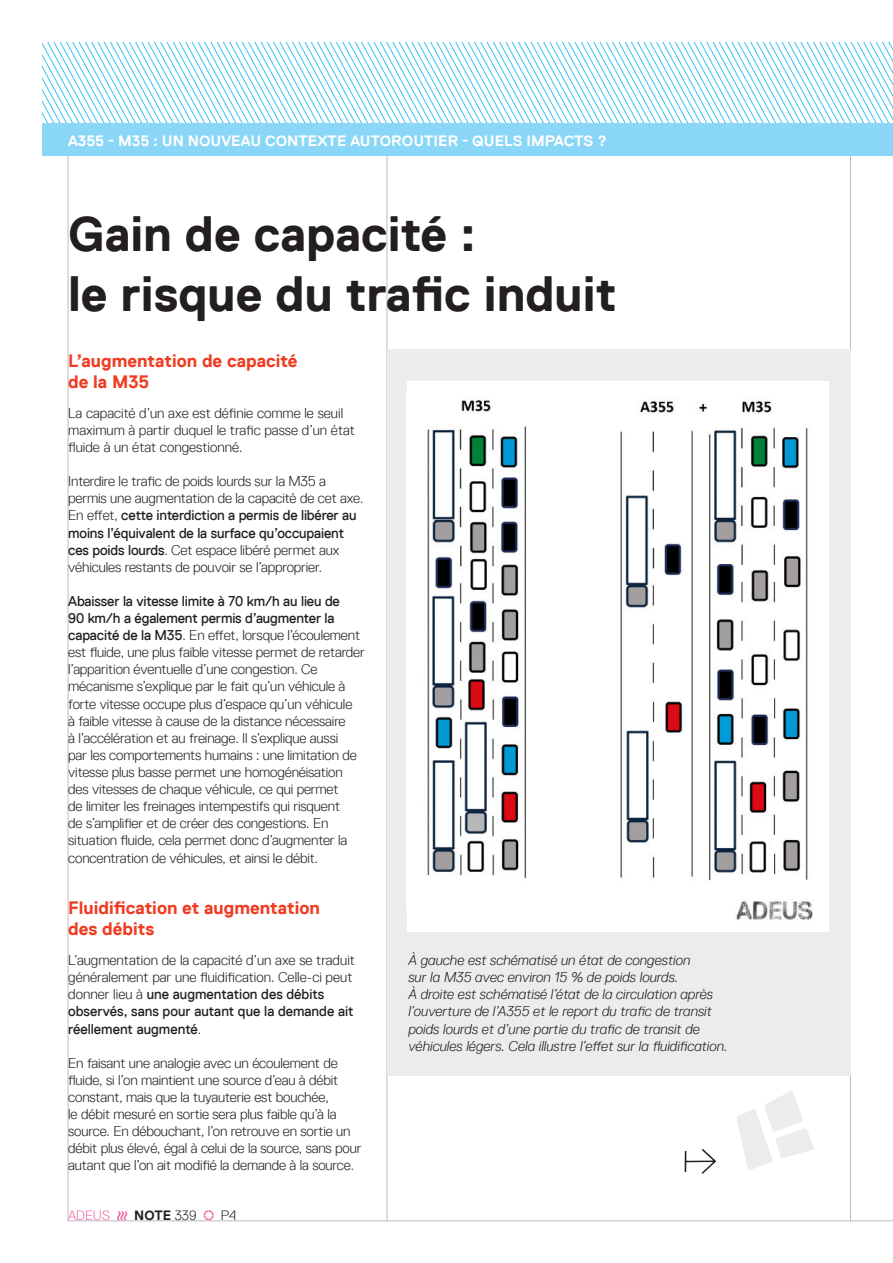
<style>
.page{position:relative;width:893px;height:1263px;background:#fff}
.page>*{position:absolute;margin:0;border:0;box-sizing:border-box;transform-origin:0 0}
.t1{font:700 49.5px/59.4px "Replica";color:#231f20}
.t2{font:700 18px/21px "Replica";color:#ef3c22}
.t3{font:700 15px "Replica";letter-spacing:.005em;color:#fff}
.t4{font:300 14.25px/17.1px "Replica";letter-spacing:-.01em;color:#231f20}
.t5{font:italic 300 14.25px/17.1px "Replica";color:#231f20}
.t6{font:700 13.5px "Replica";color:#231f20}
.t7{font:300 13.5px "Replica";color:#f166a7}
.t8{font:300 13.5px "Replica";color:#231f20}
.s1{font-weight:400}
.s2{font-weight:300}
</style>
<div class="page">
<hr style="left:68px;top:1220px;width:825px;height:1px;background:#bcbdc0">
<hr style="left:387px;top:155px;width:1px;height:1066px;background:#bcbdc0">
<hr style="left:68px;top:155px;width:1px;height:1066px;background:#bcbdc0">
<svg style="left:117px;top:1211px;width:10px;height:9px"></svg>
<svg style="left:204px;top:1210px;width:10px;height:10px"></svg>
<hr style="left:850px;top:155px;width:1px;height:1066px;background:#bcbdc0">
<div style="left:387px;top:349px;width:464px;height:587px;background:#ececee"></div>
<div style="left:387px;top:931px;width:463px;height:145px;background:#ececee"></div>
<div style="left:407px;top:381px;width:421px;height:550px;background:#fff"></div>
<img style="left:427px;top:399px;width:381px;height:482px">
<img style="left:736px;top:901px;width:77px;height:19px">
<svg style="left:737px;top:1091px;width:77px;height:79px"></svg>
<svg style="left:685px;top:1149px;width:31px;height:25px"></svg>
<div style="left:43px;top:122px;width:850px;height:33px;background:#89d6f7"></div>
<svg style="left:43px;top:43px;width:850px;height:80px"></svg>
<p class="t3" style="left:68px;top:132px;width:540px">A355 - M35 : UN NOUVEAU CONTEXTE AUTOROUTIER - QUELS IMPACTS ?</p>
<h1 class="t1" style="left:68px;top:205px;width:550px">Gain de capacité :<br>le risque du trafic induit</h1>
<p class="t2" style="left:68px;top:350px;width:231px">L’augmentation de capacité de la M35</p>
<p class="t4" style="left:68px;top:404px;width:288px">La capacité d’un axe est définie comme le seuil maximum à partir duquel le trafic passe d’un état fluide à un état congestionné.</p>
<p class="t4" style="left:68px;top:473px;width:297px">Interdire le trafic de poids lourds sur la M35 a permis une augmentation de la capacité de cet axe.<br>En effet, <span class="s1">cette interdiction a permis de libérer au moins l’équivalent de la surface qu’occupaient ces poids lourds</span>. Cet espace libéré permet aux véhicules restants de pouvoir se l’approprier.</p>
<p class="t4" style="left:68px;top:593px;width:298px"><span class="s1">Abaisser la vitesse limite à 70 km/h au lieu de<br>90 km/h a également permis d’augmenter la capacité de la M35</span>. En effet, lorsque l’écoulement est fluide, une plus faible vitesse permet de retarder l’apparition éventuelle d’une congestion. Ce mécanisme s’explique par le fait qu’un véhicule à forte vitesse occupe plus d’espace qu’un véhicule<br>à faible vitesse à cause de la distance nécessaire<br>à l’accélération et au freinage. Il s’explique aussi<br>par les comportements humains : une limitation de vitesse plus basse permet une homogénéisation des vitesses de chaque véhicule, ce qui permet<br>de limiter les freinages intempestifs qui risquent<br>de s’amplifier et de créer des congestions. En situation fluide, cela permet donc d’augmenter la concentration de véhicules, et ainsi le débit.</p>
<p class="t2" style="left:68px;top:897px;width:253px">Fluidification et augmentation des débits</p>
<p class="t4" style="left:68px;top:952px;width:288px">L’augmentation de la capacité d’un axe se traduit généralement par une fluidification. Celle-ci peut donner lieu à <span class="s1">une augmentation des débits observés, sans pour autant que la demande ait réellement augmenté</span>.</p>
<p class="t4" style="left:68px;top:1054px;width:295px">En faisant une analogie avec un écoulement de fluide, si l’on maintient une source d’eau à débit constant, mais que la tuyauterie est bouchée,<br>le débit mesuré en sortie sera plus faible qu’à la source. En débouchant, l’on retrouve en sortie un débit plus élevé, égal à celui de la source, sans pour autant que l’on ait modifié la demande à la source.</p>
<p class="t5" style="left:408px;top:952px;width:321px">À gauche est schématisé un état de congestion<br>sur la M35 avec environ 15 % de poids lourds.<br>À droite est schématisé l’état de la circulation après l’ouverture de l’A355 et le report du trafic de transit poids lourds et d’une partie du trafic de transit de véhicules légers. Cela illustre l’effet sur la fluidification.</p>
<p class="t7" style="left:68px;top:1208px;width:43px">ADEUS</p>
<p class="t6" style="left:134px;top:1208px;width:64px">NOTE <span class="s2">339</span></p>
<p class="t8" style="left:221px;top:1208px;width:17px">P4</p>
</div>
